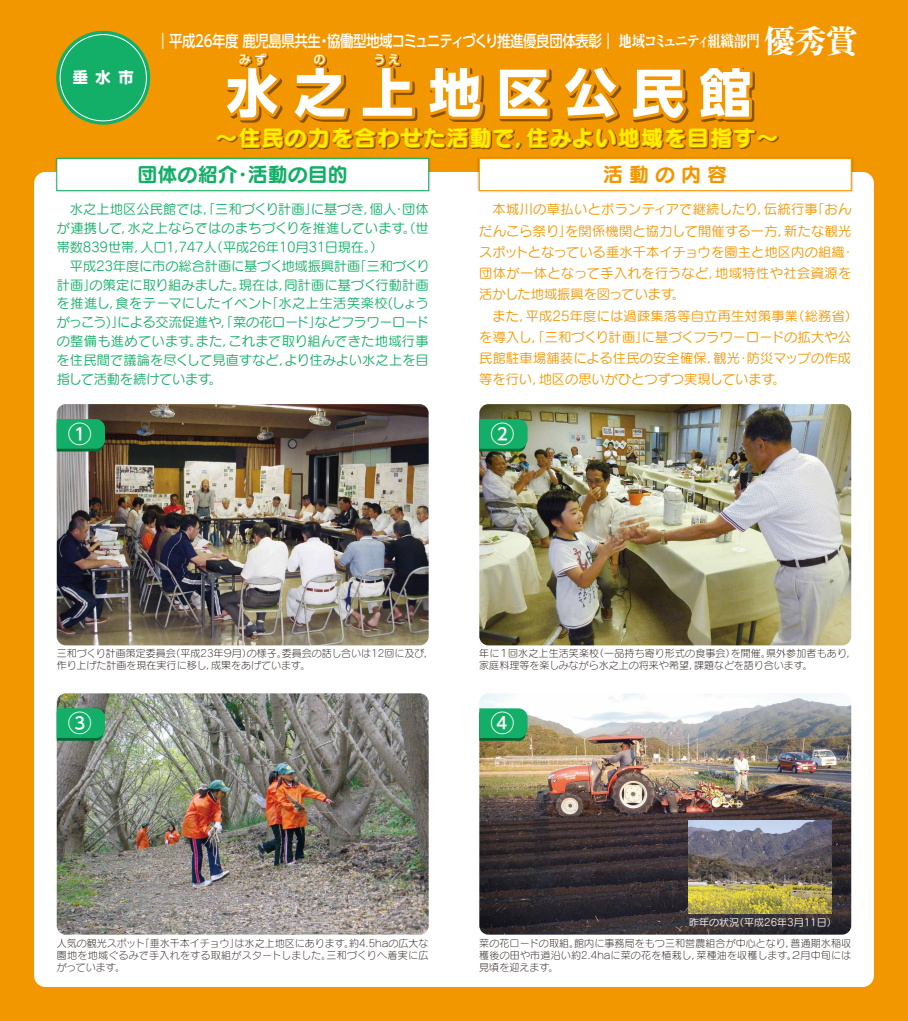
<style>
.page{position:relative;width:908px;height:1021px;background:#fff}
.page>*{position:absolute;margin:0;border:0;box-sizing:border-box;transform-origin:0 0}
.t1{font:700 52px "UD Shin Go Pro";letter-spacing:.3em;color:#fff}
.t2{font:500 23.96px "UD Shin Go Pro";color:#fff}
.t3{font:22px "Seurat Pro B";letter-spacing:.05em;color:#fff100}
.t4{font:20px "Seurat Pro B";color:#13ae67}
.t5{font:20px "Seurat Pro B";letter-spacing:.3em;color:#f39700}
.t6{font:500 16px "UD Shin Go Pro";letter-spacing:-.03em;color:#fff;scale:.84 1}
.t7{font:700 15.2px "UD Shin Go Pro";color:#fff}
.t8{font:13.2px/18.8px "Seurat Pro M";letter-spacing:-.005em;color:#13ae67}
.t9{font:13.2px/21.2px "Seurat Pro M";letter-spacing:.015em;color:#f39700}
.t10{font:500 12px "UD Shin Go Pro";color:#fff}
.t11{font:10px/12px "Seurat Pro L";color:#221815}
.t12{font:10px "Seurat Pro M";color:#fff}
.s1{font-family:"Ryumin Pro";font-weight:800}
.s2{font-family:"Ryumin Pro";font-weight:800;font-size:32px}
</style>
<div class="page">
<div style="left:0;top:0;width:907px;height:1020px;background:#f39700"></div>
<div style="left:34px;top:172px;width:839px;height:814px;background:#fff;border-radius:11px"></div>
<img style="left:55px;top:157px;width:376px;height:35px">
<div style="left:56px;top:158px;width:373px;height:33px;background:#fff;border:1px solid #13ae67"></div>
<img style="left:477px;top:157px;width:377px;height:35px">
<div style="left:478px;top:158px;width:373px;height:33px;background:#fff;border:1px solid #f39700"></div>
<img style="left:57px;top:404px;width:371px;height:241px">
<img style="left:479px;top:404px;width:371px;height:241px">
<img style="left:57px;top:693px;width:371px;height:241px">
<img style="left:479px;top:693px;width:371px;height:241px">
<img style="left:687px;top:820px;width:143px;height:93px">
<svg style="left:57px;top:419px;width:48px;height:34px;background:#18a362"></svg>
<svg style="left:479px;top:419px;width:48px;height:34px;background:#19a562"></svg>
<svg style="left:57px;top:708px;width:48px;height:34px;background:#19a564"></svg>
<svg style="left:479px;top:708px;width:48px;height:34px;background:#1da764"></svg>
<div style="left:56px;top:31px;width:94px;height:94px;background:#13ae67;border-radius:50%"></div>
<svg style="left:217px;top:53px;width:562px;height:97px"></svg>
<h3 class="t7" style="left:73px;top:65px;width:62px">垂水市</h3>
<h3 class="t6" style="left:156px;top:28px;width:836px">―平成26年度 鹿児島県共生・協働型地域コミュニティづくり推進優良団体表彰― <span class="s1">地域コミュニティ組織部門</span><span class="s2">優秀賞</span></h3>
<p class="t10" style="left:239px;top:50px;width:29px">みず</p>
<p class="t10" style="left:313px;top:50px;width:13px">の</p>
<p class="t10" style="left:373px;top:50px;width:28px">うえ</p>
<h1 class="t1" style="left:226px;top:50px;width:527px">水之上地区公民館</h1>
<h3 class="t3" style="left:215px;top:122px;width:564px">～住民の力を合わせた活動で，住みよい地域を目指す～</h3>
<h3 class="t4" style="left:137px;top:160px;width:211px">団体の紹介・活動の目的</h3>
<h3 class="t5" style="left:603px;top:160px;width:126px">活動の内容</h3>
<p class="t8" style="left:57px;top:200px;width:374px">　水之上地区公民館では，「三和づくり計画」に基づき，個人・団体が連携して，水之上ならではのまちづくりを推進しています。（世帯数839世帯，人口1,747人（平成26年10月31日現在。）<br>　平成23年度に市の総合計画に基づく地域振興計画「三和づくり計画」の策定に取り組みました。現在は，同計画に基づく行動計画を推進し，食をテーマにしたイベント「水之上生活笑楽校(しょうがっこう)」による交流促進や，「菜の花ロード」などフラワーロードの整備も進めています。また，これまで取り組んできた地域行事を住民間で議論を尽くして見直すなど，より住みよい水之上を目指して活動を続けています。</p>
<p class="t9" style="left:479px;top:198px;width:380px">　本城川の草払いとボランティアで継続したり，伝統行事「おんだんこら祭り」を関係機関と協力して開催する一方，新たな観光スポットとなっている垂水千本イチョウを園主と地区内の組織・団体が一体となって手入れを行うなど，地域特性や社会資源を活かした地域振興を図っています。<br>　また，平成25年度には過疎集落等自立再生対策事業（総務省）を導入し，「三和づくり計画」に基づくフラワーロードの拡大や公民館駐車場舗装による住民の安全確保，観光・防災マップの作成等を行い，地区の思いがひとつずつ実現しています。</p>
<h2 class="t2" style="left:68px;top:414px;width:25px">①</h2>
<h2 class="t2" style="left:490px;top:414px;width:25px">②</h2>
<p class="t11" style="left:57px;top:647px;width:378px">三和づくり計画策定委員会（平成23年９月）の様子。委員会の話し合いは12回に及び，作り上げた計画を現在実行に移し，成果をあげています。</p>
<p class="t11" style="left:479px;top:647px;width:378px">年に１回水之上生活笑楽校（一品持ち寄り形式の食事会）を開催。県外参加者もあり，家庭料理等を楽しみながら水之上の将来や希望，課題などを語り合います。</p>
<h2 class="t2" style="left:68px;top:703px;width:25px">③</h2>
<h2 class="t2" style="left:490px;top:703px;width:25px">④</h2>
<p class="t12" style="left:688px;top:915px;width:149px">昨年の状況（平成26年3月11日）</p>
<p class="t11" style="left:57px;top:936px;width:373px;text-align:justify">人気の観光スポット「垂水千本イチョウ」は水之上地区にあります。約4.5haの広大な園地を地域ぐるみで手入れをする取組がスタートしました。三和づくりへ着実に広がっています。</p>
<p class="t11" style="left:479px;top:936px;width:373px;text-align:justify">菜の花ロードの取組。館内に事務局をもつ三和営農組合が中心となり，普通期水稲収穫後の田や市道沿い約2.4haに菜の花を植栽し，菜種油を収穫します。２月中旬には見頃を迎えます。</p>
</div>
